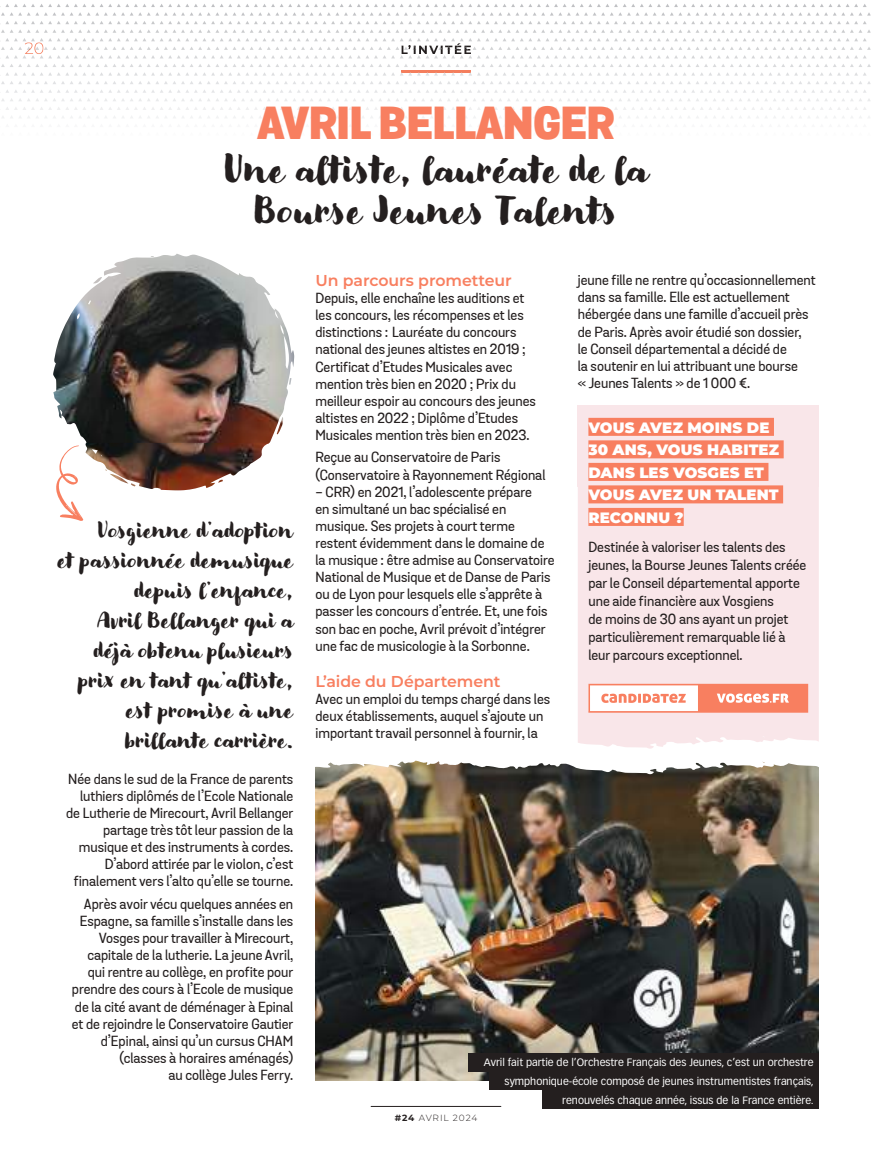
<style>
.page{position:relative;width:872px;height:1149px;background:#fff}
.page>*{position:absolute;margin:0;border:0;box-sizing:border-box;transform-origin:0 0}
.t1{font:45px "Grota Sans Black 57826";color:#f87f60}
.t2{font:33.75px/40.5px "Modern Love";letter-spacing:.01em;color:#241f1f;text-align:center}
.t3{font:19.5px/30px "Modern Love";letter-spacing:.01em;color:#241f1f;text-align:right}
.t4{font:300 16.5px "Montserrat";color:#f87f60}
.t5{font:600 15.75px "Montserrat";letter-spacing:-.005em;color:#f87f60}
.t6{font:900 15px/22.5px "Montserrat";letter-spacing:.015em;color:#fff}
.t7{font:14.25px/17.1px "Grota Sans Medium 99135";color:#241f1f}
.t8{font:10.5px/18.8px "Vectora LT Pro";color:#fff;text-align:right}
.t9{font:300 9px "Montserrat";letter-spacing:.095em;color:#241f1f}
.s1{font-weight:700}
</style>
<div class="page">
<hr style="left:371px;top:1105px;width:130px;height:1px;background:#241f1f">
<img style="left:315px;top:775px;width:504px;height:305px">
<svg style="left:315px;top:760px;width:504px;height:15px"></svg>
<div style="left:578px;top:486px;width:241px;height:263px;background:#f9e6e9"></div>
<svg style="left:0;top:4px;width:870px;height:54px"></svg>
<svg style="left:1px;top:64px;width:869px;height:54px"></svg>
<div style="left:578px;top:405px;width:241px;height:81px;background:#f9e6e9"></div>
<div style="left:588px;top:417px;width:186px;height:18px;background:#f87f60"></div>
<div style="left:588px;top:440px;width:195px;height:18px;background:#f87f60"></div>
<div style="left:588px;top:462px;width:180px;height:18px;background:#f87f60"></div>
<div style="left:588px;top:485px;width:195px;height:18px;background:#f87f60"></div>
<div style="left:588px;top:507px;width:95px;height:18px;background:#f87f60"></div>
<svg style="left:588px;top:683px;width:220px;height:29px"></svg>
<img style="left:53px;top:255px;width:241px;height:188px">
<img style="left:85px;top:442px;width:184px;height:48px">
<svg style="left:56px;top:445px;width:27px;height:76px"></svg>
<div style="left:468px;top:1052px;width:351px;height:19px;background:#241f1f"></div>
<div style="left:489px;top:1071px;width:330px;height:18px;background:#241f1f"></div>
<div style="left:542px;top:1089px;width:277px;height:19px;background:#241f1f"></div>
<p class="t4" style="left:24px;top:37px;width:21px">20</p>
<h1 class="t1" style="left:257px;top:95px;width:359px">AVRIL BELLANGER</h1>
<h2 class="t2" style="left:224px;top:149px;width:426px">Une altiste, lauréate de la<br>Bourse Jeunes Talents</h2>
<h3 class="t3" style="left:57px;top:515px;width:237px">Vosgienne d’adoption<br>et passionnée demusique depuis l’enfance,<br>Avril Bellanger qui a déjà obtenu plusieurs prix en tant qu’altiste, est promise à une brillante carrière.</h3>
<p class="t7" style="left:66px;top:770px;width:229px;text-align:right">Née dans le sud de la France de parents luthiers diplômés de l’Ecole Nationale de Lutherie de Mirecourt, Avril Bellanger partage très tôt leur passion de la musique et des instruments à cordes.<br>D’abord attirée par le violon, c’est finalement vers l’alto qu’elle se tourne.</p>
<p class="t7" style="left:72px;top:895px;width:223px;text-align:right">Après avoir vécu quelques années en Espagne, sa famille s’installe dans les Vosges pour travailler à Mirecourt, capitale de la lutherie. La jeune Avril, qui rentre au collège, en profite pour prendre des cours à l’Ecole de musique de la cité avant de déménager à Epinal et de rejoindre le Conservatoire Gautier d’Epinal, ainsi qu’un cursus CHAM (classes à horaires aménagés)<br>au collège Jules Ferry.</p>
<p class="t5" style="left:315px;top:269px;width:198px">Un parcours prometteur</p>
<p class="t7" style="left:315px;top:290px;width:222px">Depuis, elle enchaîne les auditions et les concours, les récompenses et les distinctions : Lauréate du concours national des jeunes altistes en 2019 ; Certificat d’Etudes Musicales avec mention très bien en 2020 ; Prix du meilleur espoir au concours des jeunes altistes en 2022 ; Diplôme d’Etudes Musicales mention très bien en 2023.</p>
<p class="t7" style="left:315px;top:449px;width:231px">Reçue au Conservatoire de Paris (Conservatoire à Rayonnement Régional</p>
<p class="t7" style="left:315px;top:483px;width:241px">- CRR) en 2021, l’adolescente prépare<br>en simultané un bac spécialisé en musique. Ses projets à court terme restent évidemment dans le domaine de la musique : être admise au Conservatoire National de Musique et de Danse de Paris ou de Lyon pour lesquels elle s’apprête à passer les concours d’entrée. Et, une fois son bac en poche, Avril prévoit d’intégrer une fac de musicologie à la Sorbonne.</p>
<p class="t5" style="left:315px;top:669px;width:186px">L’aide du Département</p>
<p class="t7" style="left:315px;top:690px;width:236px">Avec un emploi du temps chargé dans les deux établissements, auquel s’ajoute un important travail personnel à fournir, la</p>
<p class="t7" style="left:578px;top:272px;width:239px">jeune fille ne rentre qu’occasionnellement dans sa famille. Elle est actuellement hébergée dans une famille d’accueil près de Paris. Après avoir étudié son dossier,<br>le Conseil départemental a décidé de<br>la soutenir en lui attribuant une bourse<br>« Jeunes Talents » de 1 000 €.</p>
<p class="t6" style="left:588px;top:415px;width:192px">VOUS AVEZ MOINS DE<br>30 ANS, VOUS HABITEZ<br>DANS LES VOSGES ET<br>VOUS AVEZ UN TALENT<br>RECONNU ?</p>
<p class="t7" style="left:588px;top:538px;width:219px;line-height:18px">Destinée à valoriser les talents des jeunes, la Bourse Jeunes Talents créée par le Conseil départemental apporte une aide financière aux Vosgiens<br>de moins de 30 ans ayant un projet particulièrement remarquable lié à leur parcours exceptionnel.</p>
<p class="t8" style="left:484px;top:1052px;width:331px">Avril fait partie de l’Orchestre Français des Jeunes, c’est un orchestre symphonique-école composé de jeunes instrumentistes français, renouvelés chaque année, issus de la France entière.</p>
<p class="t9" style="left:395px;top:1111px;width:84px"><span class="s1">#24</span> AVRIL 2024</p>
</div>
